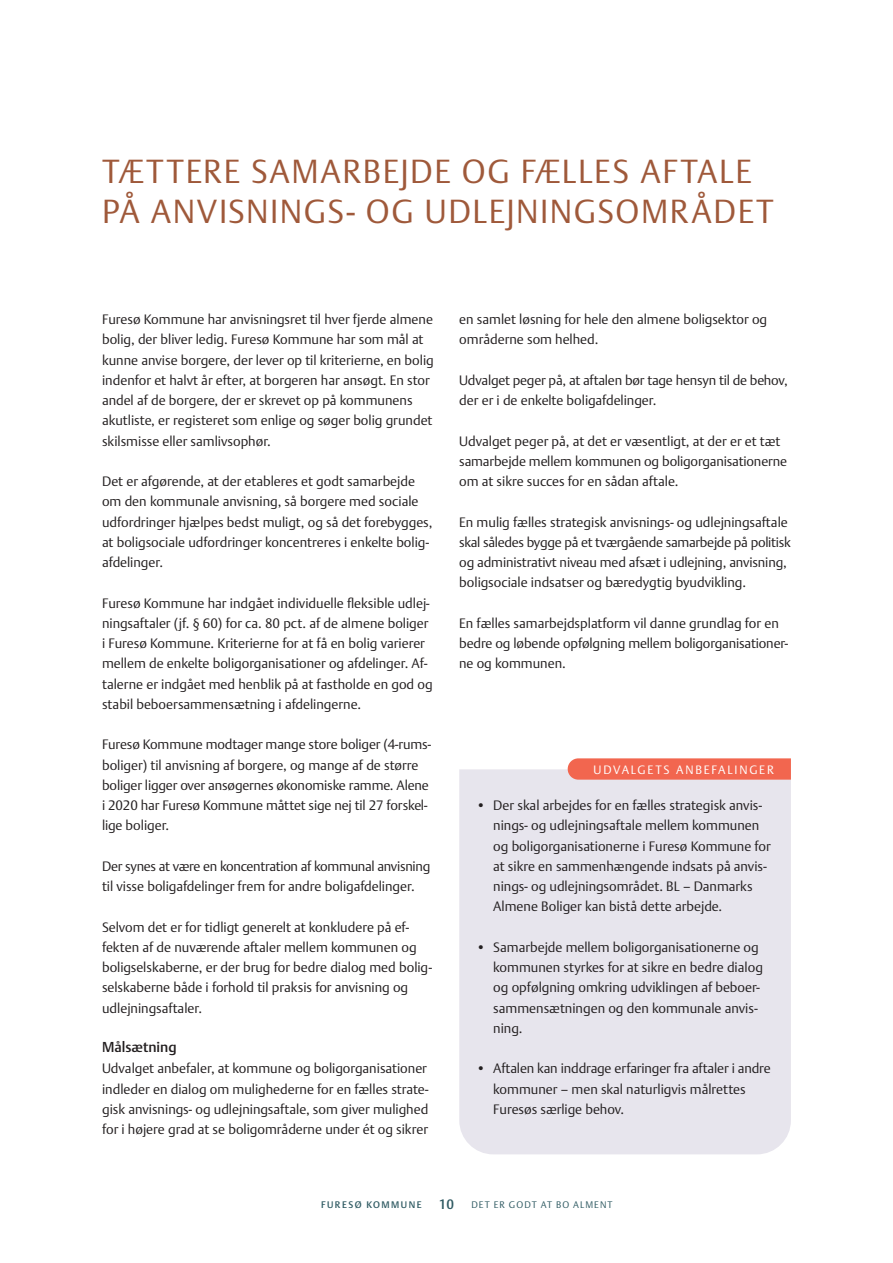
<style>
.page{position:relative;width:893px;height:1263px;background:#fff}
.page>*{position:absolute;margin:0;border:0;box-sizing:border-box;transform-origin:0 0}
.R{font:300 33px/39.6px "DTL Argo TOT";letter-spacing:.045em;color:#9f593a}
.M{font:500 14.25px "DTL Argo TOT";color:#231f20}
.B{font:300 13.5px/20.2px "DTL Argo TOT";color:#231f20}
.B_indryk{font:300 13.5px/20.2px "DTL Argo TOT";color:#231f20}
.t1{font:500 13.5px "DTL Argo TOT";color:#305b63}
.Fakta-overskrift{font:300 12px "DTL Argo TOT";letter-spacing:.15em;color:#fff}
.t2{font:300 9.45px "DTL Argo TOT";letter-spacing:.115em;color:#305b63}
.t3{font:500 9.45px "DTL Argo TOT";letter-spacing:.155em;color:#305b63}
</style>
<div class="page">
<div style="left:459px;top:769px;width:332px;height:385px;background:#e7e5ed"></div>
<svg style="left:568px;top:758px;width:223px;height:22px;background:#f26b56"></svg>
<p class="R" style="left:102px;top:152px;width:673px">TÆTTERE SAMARBEJDE OG FÆLLES AFTALE<br>PÅ ANVISNINGS- OG UDLEJNINGSOMRÅDET</p>
<p class="B" style="left:102px;top:309px;width:333px">Furesø Kommune har anvisningsret til hver fjerde almene bolig, der bliver ledig. Furesø Kommune har som mål at kunne anvise borgere, der lever op til kriterierne, en bolig indenfor et halvt år efter, at borgeren har ansøgt. En stor andel af de borgere, der er skrevet op på kommunens akutliste, er registeret som enlige og søger bolig grundet skilsmisse eller samlivsophør.</p>
<p class="B" style="left:102px;top:471px;width:332px">Det er afgørende, at der etableres et godt samarbejde om den kommunale anvisning, så borgere med sociale udfordringer hjælpes bedst muligt, og så det forebygges, at boligsociale udfordringer koncentreres i enkelte bolig&shy;afdelinger.</p>
<p class="B" style="left:102px;top:593px;width:332px">Furesø Kommune har indgået individuelle fleksible udlej&shy;ningsaftaler (jf. § 60) for ca. 80 pct. af de almene boliger i Furesø Kommune. Kriterierne for at få en bolig varierer mellem de enkelte boligorganisationer og afdelinger. Af&shy;talerne er indgået med henblik på at fastholde en god og stabil beboersammensætning i afdelingerne.</p>
<p class="B" style="left:102px;top:734px;width:331px">Furesø Kommune modtager mange store boliger (4-rums&shy;boliger) til anvisning af borgere, og mange af de større boliger ligger over ansøgernes økonomiske ramme. Alene i 2020 har Furesø Kommune måttet sige nej til 27 forskel&shy;lige boliger.</p>
<p class="B" style="left:102px;top:856px;width:330px">Der synes at være en koncentration af kommunal anvisning til visse boligafdelinger frem for andre boligafdelinger.</p>
<p class="B" style="left:102px;top:917px;width:331px">Selvom det er for tidligt generelt at konkludere på ef&shy;fekten af de nuværende aftaler mellem kommunen og boligselskaberne, er der brug for bedre dialog med bolig&shy;selskaberne både i forhold til praksis for anvisning og udlejningsaftaler.</p>
<p class="M" style="left:102px;top:1038px;width:76px">Målsætning</p>
<p class="B" style="left:102px;top:1058px;width:328px;text-align:justify">Udvalget anbefaler, at kommune og boligorganisationer indleder en dialog om mulighederne for en fælles strate&shy;gisk anvisnings- og udlejningsaftale, som giver mulighed for i højere grad at se boligområderne under ét og sikrer</p>
<p class="B" style="left:459px;top:309px;width:309px">en samlet løsning for hele den almene boligsektor og områderne som helhed.</p>
<p class="B" style="left:459px;top:370px;width:330px">Udvalget peger på, at aftalen bør tage hensyn til de behov, der er i de enkelte boligafdelinger.</p>
<p class="B" style="left:459px;top:431px;width:329px">Udvalget peger på, at det er væsentligt, at der er et tæt samarbejde mellem kommunen og boligorganisationerne om at sikre succes for en sådan aftale.</p>
<p class="B" style="left:459px;top:512px;width:333px">En mulig fælles strategisk anvisnings- og udlejningsaftale skal således bygge på et tværgående samarbejde på politisk og administrativt niveau med afsæt i udlejning, anvisning, boligsociale indsatser og bæredygtig byudvikling.</p>
<p class="B" style="left:459px;top:613px;width:330px">En fælles samarbejdsplatform vil danne grundlag for en bedre og løbende opfølgning mellem boligorganisationer&shy;ne og kommunen.</p>
<p class="Fakta-overskrift" style="left:594px;top:762px;width:182px">UDVALGETS ANBEFALINGER</p>
<p class="B_indryk" style="left:493px;top:795px;width:279px;text-indent:-17px">• Der skal arbejdes for en fælles strategisk anvis&shy;nings- og udlejningsaftale mellem kommunen og boligorganisationerne i Furesø Kommune for at sikre en sammenhængende indsats på anvis&shy;nings- og udlejningsområdet. BL – Danmarks Almene Boliger kan bistå dette arbejde.</p>
<p class="B_indryk" style="left:493px;top:937px;width:271px;text-indent:-17px">• Samarbejde mellem boligorganisationerne og kommunen styrkes for at sikre en bedre dialog og opfølgning omkring udviklingen af beboer&shy;sammensætningen og den kommunale anvis&shy;ning.</p>
<p class="B_indryk" style="left:493px;top:1058px;width:279px;text-indent:-17px">• Aftalen kan inddrage erfaringer fra aftaler i andre kommuner – men skal naturligvis målrettes<br>Furesøs særlige behov.</p>
<p class="t3" style="left:321px;top:1199px;width:102px">FURESØ KOMMUNE</p>
<p class="t1" style="left:439px;top:1196px;width:17px">10</p>
<p class="t2" style="left:471px;top:1199px;width:143px">DET ER GODT AT BO ALMENT</p>
</div>
